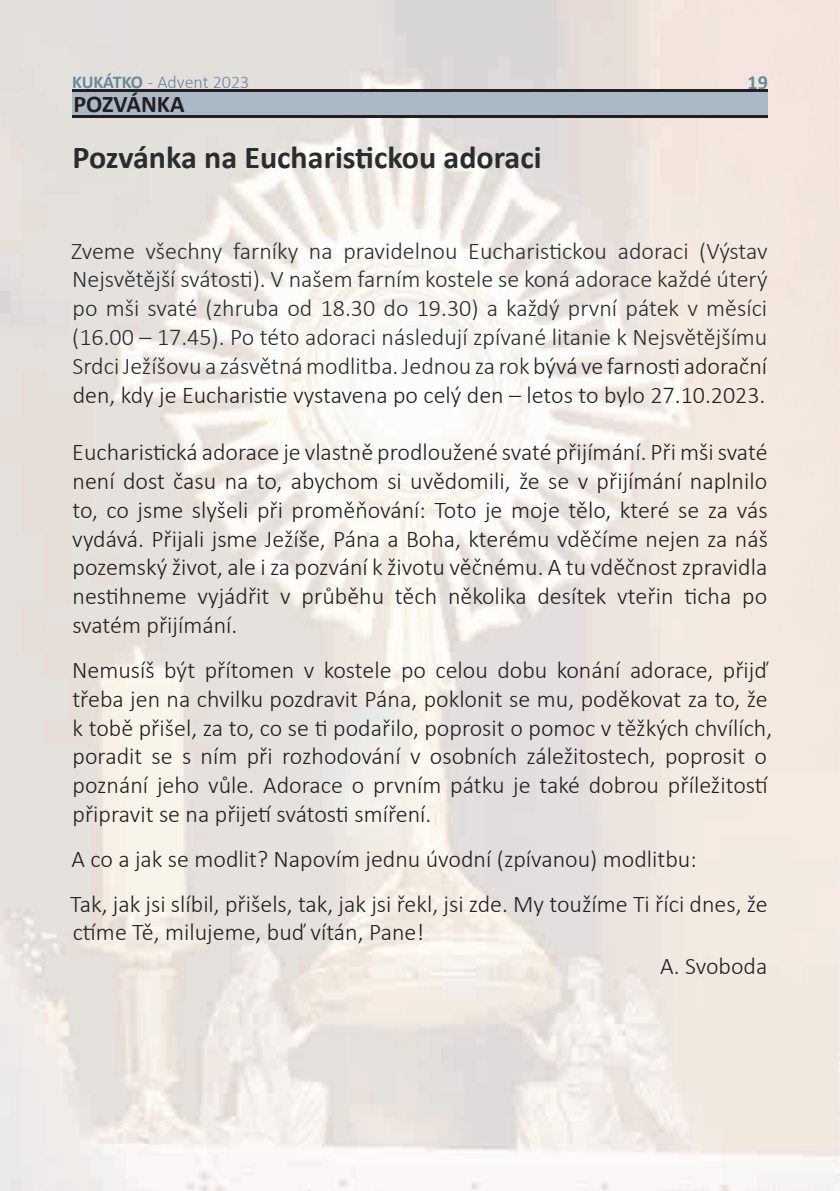
<style>
.page{position:relative;width:840px;height:1191px;background:#fff}
.page>*{position:absolute;margin:0;border:0;box-sizing:border-box;transform-origin:0 0}
.t1{font:700 32px "Calibri";color:#292d2f}
.t2{font:300 24px/28.8px "Calibri";color:#231f20}
.t3{font:300 24px/28.8px "Calibri";color:#292d2f;text-align:justify}
.t4{font:700 24px "Calibri";color:#231f20}
.t5{font:700 20px "Calibri";color:#68899d}
.t6{font:300 18px "Calibri";color:#68899d}
.s1{font-weight:700}
.s2{color:#231f20}
</style>
<div class="page">
<img style="left:0;top:0;width:839px;height:1191px">
<div style="left:72px;top:91px;width:695px;height:24px;background:#aab9c5"></div>
<hr style="left:72px;top:90px;width:695px;height:2px;background:#231f20">
<hr style="left:72px;top:115px;width:695px;height:2px;background:#231f20">
<p class="t6" style="left:72px;top:70px;width:179px"><span class="s1">KUKÁTKO</span> - Advent 2023</p>
<p class="t5" style="left:747px;top:68px;width:22px">19</p>
<p class="t4" style="left:73px;top:87px;width:113px">POZVÁNKA</p>
<h1 class="t1" style="left:72px;top:135px;width:470px">Pozvánka na Eucharistickou adoraci</h1>
<p class="t3" style="left:71px;top:236px;width:697px">Zveme všechny farníky na pravidelnou Eucharistickou adoraci (Výstav Nejsvětější svátosti). V našem farním kostele se koná adorace každé úterý po mši svaté (zhruba od 18.30 do 19.30) a každý první pátek v měsíci (16.00 – 17.45). Po této adoraci následují zpívané litanie k Nejsvětějšímu Srdci Ježíšovu a zásvětná modlitba. Jednou za rok <span class="s2">bývá ve farnosti adorační den, kdy je Eucharistie vystavena po celý den – letos to bylo 27.10.2023.</span></p>
<p class="t2" style="left:72px;top:437px;width:696px;text-align:justify">Eucharistická adorace je vlastně prodloužené svaté přijímání. Při mši svaté není dost času na to, abychom si uvědomili, že se v přijímání naplnilo to, co jsme slyšeli při proměňování: Toto je moje tělo, které se za vás vydává. Přijali jsme Ježíše, Pána a Boha, kterému vděčíme nejen za náš pozemský život, ale i za pozvání k životu věčnému. A tu vděčnost zpravidla nestihneme vyjádřit v průběhu těch několika desítek vteřin ticha po svatém přijímání.</p>
<p class="t2" style="left:72px;top:655px;width:701px">Nemusíš být přítomen v kostele po celou dobu konání adorace, přijď třeba jen na chvilku pozdravit Pána, poklonit se mu, poděkovat za to, že k tobě přišel, za to, co se ti podařilo, poprosit o pomoc v těžkých chvílích, poradit se s ním při rozhodování v osobních záležitostech, poprosit o poznání jeho vůle. Adorace o prvním pátku je také dobrou příležitostí připravit se na přijetí svátosti smíření.</p>
<p class="t2" style="left:70px;top:836px;width:698px;line-height:44.8px">A co a jak se modlit? Napovím jednu úvodní (zpívanou) modlitbu:<br>Tak, jak jsi slíbil, přišels, tak, jak jsi řekl, jsi zde. My toužíme Ti říci dnes, že</p>
<p class="t2" style="left:73px;top:918px;width:353px">ctíme Tě, milujeme, buď vítán, Pane!</p>
<p class="t2" style="left:659px;top:951px;width:109px">A. Svoboda</p>
</div>
